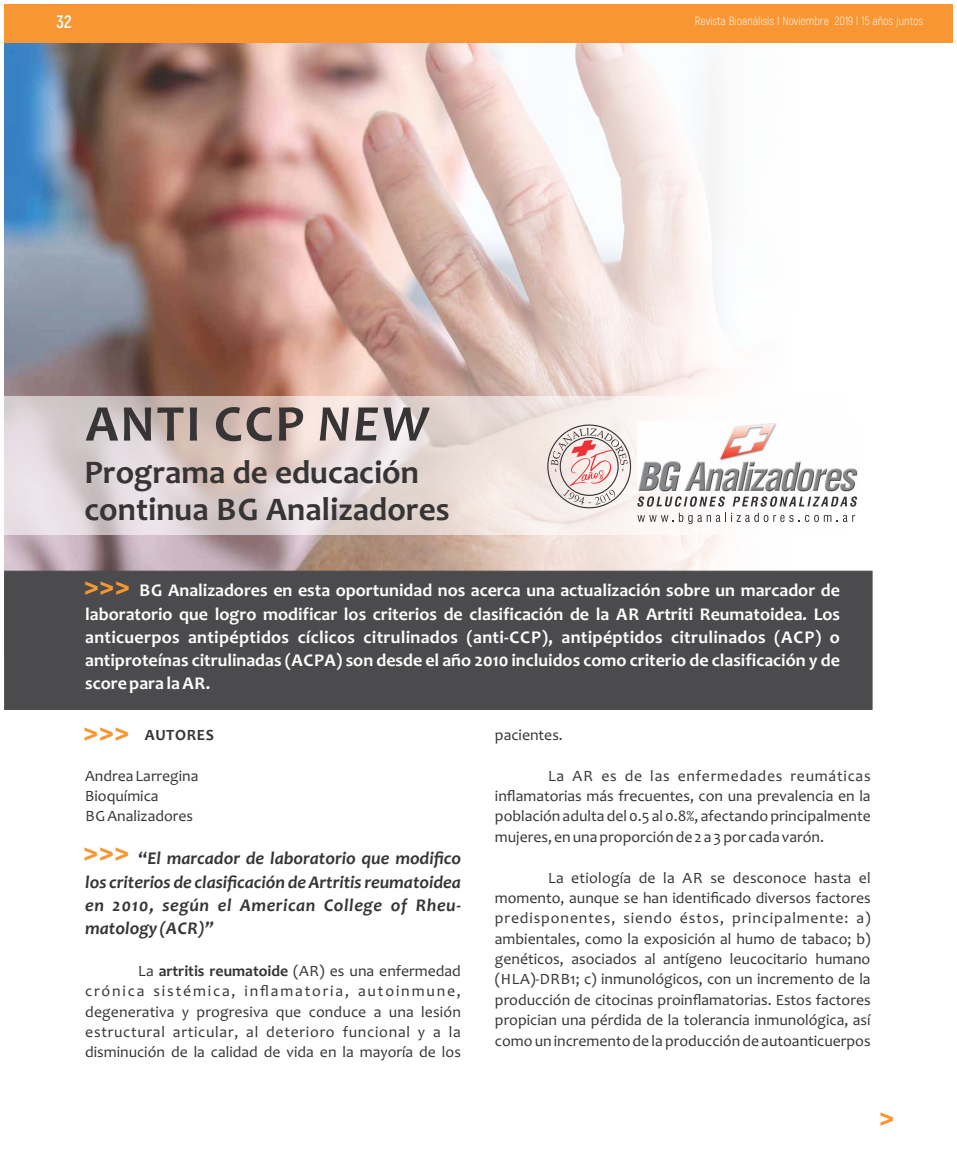
<style>
.page{position:relative;width:957px;height:1149px;background:#fff}
.page>*{position:absolute;margin:0;border:0;box-sizing:border-box;transform-origin:0 0}
.t1{font:700 51.9px "Candara";letter-spacing:.04em;color:#373435}
.t2{font:700 36px "Akrobat";color:#f79633}
.t3{font:700 33.15px/37.5px "Candara";color:#373435}
.t4{font:700 18px/23.1px "Candara";color:#fefefe;text-align:justify}
.t5{font:italic 700 18px/23.2px "Candara";letter-spacing:.03em;color:#373435;text-align:justify}
.t6{font:700 18px "Akrobat";color:#fefefe}
.t7{font:15.75px/20.4px "Candara";color:#373435;text-align:justify}
.t8{font:700 15.75px "Candara";letter-spacing:.04em;color:#373435}
.t9{font:300 12px "Akrobat";color:#fefefe}
.s1{font-style:italic}
.s2{font-style:normal}
.s3{font-weight:700}
</style>
<div class="page">
<img style="left:5px;top:3px;width:868px;height:656px">
<div style="left:5px;top:4px;width:947px;height:39px;background:#f79633"></div>
<div style="left:4px;top:570px;width:868px;height:139px;background:#4b4b4d;border:1px solid #4b4b4d"></div>
<div style="left:0;top:396px;width:845px;height:139px;background:#fefefe;opacity:.58"></div>
<img style="left:637px;top:421px;width:222px;height:71px">
<svg style="left:637px;top:496px;width:88px;height:10px"></svg>
<svg style="left:732px;top:496px;width:125px;height:10px"></svg>
<svg style="left:551px;top:428px;width:76px;height:76px"></svg>
<svg style="left:637px;top:515px;width:36px;height:6px"></svg>
<svg style="left:679px;top:512px;width:176px;height:12px"></svg>
<p class="t6" style="left:56px;top:11px;width:17px">32</p>
<p class="t9" style="left:695px;top:14px;width:230px">Revista Bioanálisis I Noviembre 2019 l 15 años juntos</p>
<h1 class="t1" style="left:85px;top:403px;width:344px">ANTI CCP <span class="s1">NEW</span></h1>
<h3 class="t3" style="left:84px;top:456px;width:367px">Programa de educación continua BG Analizadores</h3>
<h2 class="t2" style="left:84px;top:566px;width:48px">&gt;&gt;&gt;</h2>
<p class="t4" style="left:85px;top:580px;width:756px;text-indent:54px">BG Analizadores en esta oportunidad nos acerca una actualización sobre un marcador de laboratorio que logro modificar los criterios de clasificación de la AR Artriti Reumatoidea. Los anticuerpos antipéptidos cíclicos citrulinados (anti-CCP), antipéptidos citrulinados (ACP) o antiproteínas citrulinadas (ACPA) son desde el año 2010 incluidos como criterio de clasificación y de score para la AR.</p>
<h2 class="t2" style="left:83px;top:711px;width:48px">&gt;&gt;&gt;</h2>
<p class="t8" style="left:145px;top:728px;width:70px">AUTORES</p>
<p class="t7" style="left:85px;top:766px;width:115px;text-align:left">Andrea Larregina<br>Bioquímica<br>BGAnalizadores</p>
<p class="t5" style="left:85px;top:848px;width:377px;text-indent:53px"><span class="s2">“</span>El marcador de laboratorio que modifico los criterios de clasificación de Artritis reumatoidea en 2010, según el American College of Rheu&shy;matology (ACR)”</p>
<p class="t7" style="left:85px;top:961px;width:377px;text-indent:53px">La <span class="s3">artritis reumatoide</span> (AR) es una enfermedad crónica sistémica, inflamatoria, autoinmune, degenerativa y progresiva que conduce a una lesión estructural articular, al deterioro funcional y a la disminución de la calidad de vida en la mayoría de los</p>
<h2 class="t2" style="left:83px;top:832px;width:48px">&gt;&gt;&gt;</h2>
<p class="t7" style="left:495px;top:725px;width:69px">pacientes.</p>
<p class="t7" style="left:495px;top:766px;width:377px;text-indent:53px">La AR es de las enfermedades reumáticas inflamatorias más frecuentes, con una prevalencia en la población adulta del 0.5 al 0.8%, afectando principalmente mujeres, en una proporción de 2 a 3 por cada varón.</p>
<p class="t7" style="left:495px;top:868px;width:377px;text-indent:53px">La etiología de la AR se desconoce hasta el momento, aunque se han identificado diversos factores predisponentes, siendo éstos, principalmente: a) ambientales, como la exposición al humo de tabaco; b) genéticos, asociados al antígeno leucocitario humano (HLA)-DRB1; c) inmunológicos, con un incremento de la producción de citocinas proinflamatorias. Estos factores propician una pérdida de la tolerancia inmunológica, así como un incremento de la producción de autoanticuerpos</p>
<h2 class="t2" style="left:879px;top:1096px;width:17px">&gt;</h2>
</div>
